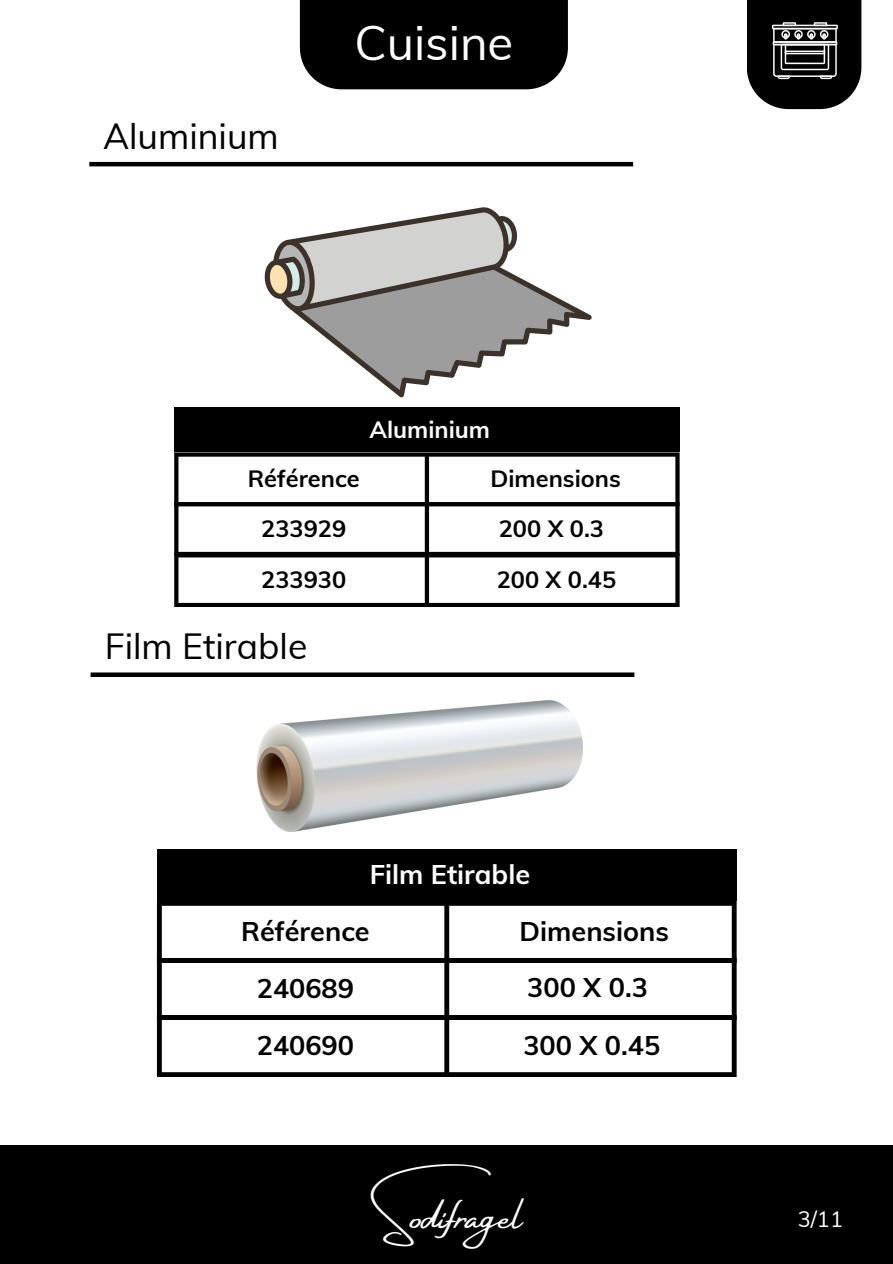
<style>
.page{position:relative;width:893px;height:1264px;background:#fff}
.page>*{position:absolute;margin:0;border:0;box-sizing:border-box;transform-origin:0 0}
.t1{font:47.25px "Muli";color:#fff}
.t2{font:43.65px "Amsterdam Four";color:#fff}
.t3{font:35.55px "Muli";color:#000}
.t4{font:700 27px "Muli";color:#000}
.t5{font:700 27px "Muli";color:#fff}
.t6{font:700 23.55px "Muli";color:#000}
.t7{font:700 23.55px "Muli";color:#fff}
.t8{font:21.75px "Muli";color:#fff}
</style>
<div class="page">
<div style="left:300px;top:0;width:268px;height:89px;background:#000"></div>
<div style="left:746px;top:0;width:115px;height:109px;background:#000"></div>
<div style="left:0;top:1144px;width:892px;height:119px;background:#000"></div>
<div style="left:91px;top:672px;width:543px;height:5px;background:#000"></div>
<hr style="left:89px;top:162px;width:544px;height:4px;background:#000">
<div style="left:174px;top:407px;width:505px;height:45px;background:#000"></div>
<svg style="left:264px;top:207px;width:327px;height:190px"></svg>
<img style="left:257px;top:700px;width:325px;height:131px">
<div style="left:157px;top:849px;width:579px;height:51px;background:#000"></div>
<svg style="left:174px;top:452px;width:505px;height:154px"></svg>
<svg style="left:157px;top:900px;width:579px;height:176px"></svg>
<svg style="left:772px;top:22px;width:65px;height:57px"></svg>
<p class="t3" style="left:103px;top:113px;width:177px">Aluminium</p>
<p class="t1" style="left:354px;top:12px;width:160px">Cuisine</p>
<p class="t7" style="left:369px;top:414px;width:122px">Aluminium</p>
<p class="t6" style="left:248px;top:463px;width:114px">Référence</p>
<p class="t6" style="left:490px;top:463px;width:132px">Dimensions</p>
<p class="t6" style="left:261px;top:513px;width:86px">233929</p>
<p class="t6" style="left:498px;top:513px;width:107px">200 X 0.3</p>
<p class="t6" style="left:261px;top:564px;width:86px">233930</p>
<p class="t6" style="left:496px;top:564px;width:121px">200 X 0.45</p>
<p class="t3" style="left:105px;top:623px;width:204px">Film Etirable</p>
<p class="t5" style="left:369px;top:857px;width:162px">Film Etirable</p>
<p class="t4" style="left:241px;top:913px;width:130px">Référence</p>
<p class="t4" style="left:519px;top:913px;width:151px">Dimensions</p>
<p class="t4" style="left:257px;top:970px;width:99px">240689</p>
<p class="t4" style="left:527px;top:969px;width:122px">300 X 0.3</p>
<p class="t4" style="left:257px;top:1027px;width:99px">240690</p>
<p class="t4" style="left:523px;top:1027px;width:138px">300 X 0.45</p>
<p class="t2" style="left:379px;top:1192px;width:144px">Sodifragel</p>
<p class="t8" style="left:797px;top:1204px;width:47px">3/11</p>
</div>
